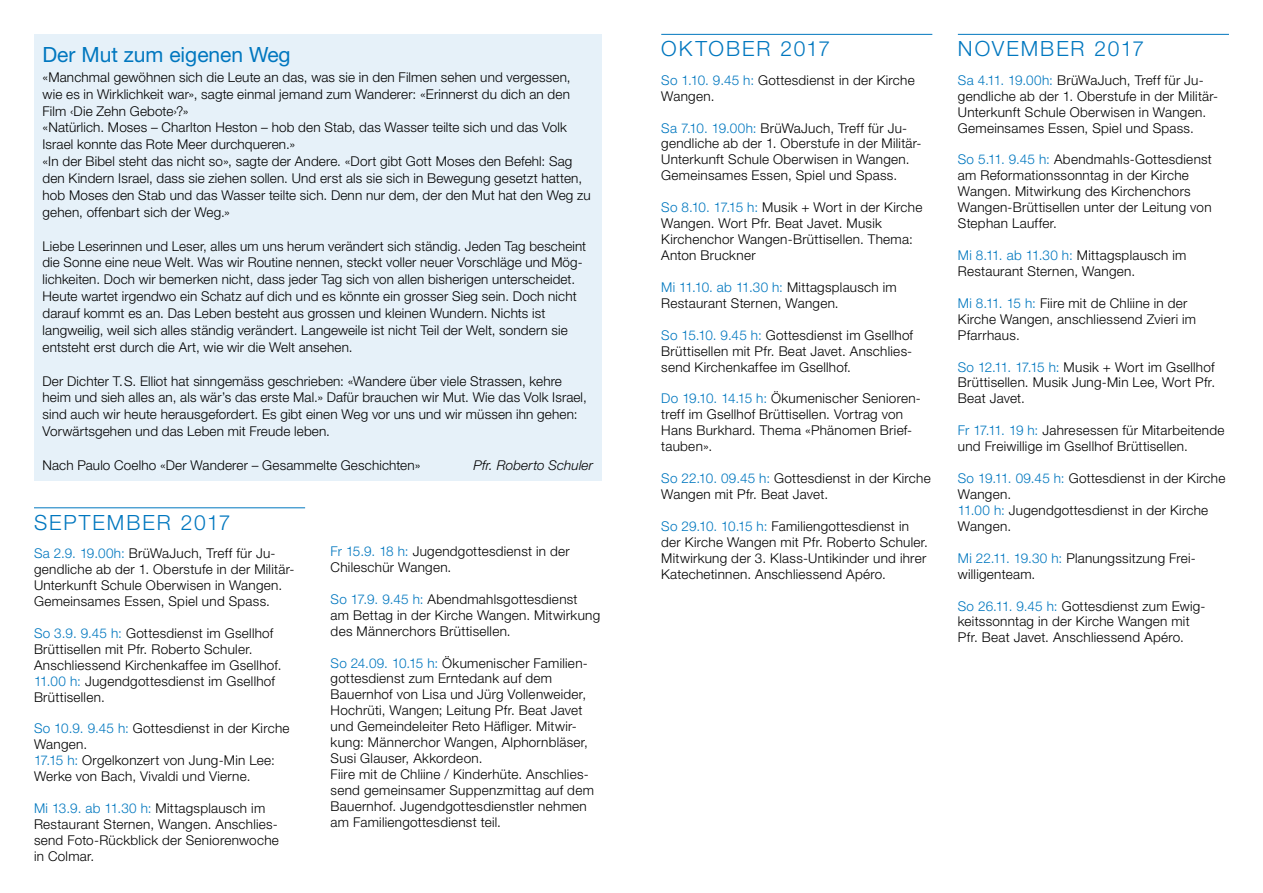
<style>
.page{position:relative;width:1263px;height:893px;background:#fff}
.page>*{position:absolute;margin:0;border:0;box-sizing:border-box;transform-origin:0 0}
.t1{font:300 21px "Helvetica Neue LT Std";letter-spacing:.085em;color:#0077bf}
.t2{font:21px "Helvetica Neue LT Std";color:#0077bf}
.t3{font:300 13.5px/15.9px "Helvetica Neue LT Std";letter-spacing:.02em;color:#000}
.t4{font:italic 300 13.5px "Helvetica Neue LT Std";letter-spacing:.015em;color:#000}
.s1{color:#0077bf}
</style>
<div class="page">
<hr style="left:34px;top:507px;width:271px;height:1px;background:#0077bf">
<hr style="left:661px;top:34px;width:271px;height:1px;background:#0077bf">
<hr style="left:958px;top:34px;width:271px;height:1px;background:#0077bf">
<div style="left:34px;top:34px;width:568px;height:446px;background:#e6f1f9"></div>
<h1 class="t2" style="left:43px;top:42px;width:250px">Der Mut zum eigenen Weg</h1>
<p class="t3" style="left:43px;top:68px;width:550px;line-height:16.8px">«Manchmal gewöhnen sich die Leute an das, was sie in den Filmen sehen und vergessen, wie es in Wirklichkeit war», sagte einmal jemand zum Wanderer: «Erinnerst du dich an den Film ‹Die Zehn Gebote›?»<br>«Natürlich. Moses – Charlton Heston – hob den Stab, das Wasser teilte sich und das Volk Israel konnte das Rote Meer durchqueren.»<br>«In der Bibel steht das nicht so», sagte der Andere. «Dort gibt Gott Moses den Befehl: Sag den Kindern Israel, dass sie ziehen sollen. Und erst als sie sich in Bewegung gesetzt hatten, hob Moses den Stab und das Wasser teilte sich. Denn nur dem, der den Mut hat den Weg zu gehen, offenbart sich der Weg.»</p>
<p class="t3" style="left:43px;top:237px;width:545px;line-height:16.8px">Liebe Leserinnen und Leser, alles um uns herum verändert sich ständig. Jeden Tag bescheint die Sonne eine neue Welt. Was wir Routine nennen, steckt voller neuer Vorschläge und Mög&shy;lichkeiten. Doch wir bemerken nicht, dass jeder Tag sich von allen bisherigen unterscheidet.<br>Heute wartet irgendwo ein Schatz auf dich und es könnte ein grosser Sieg sein. Doch nicht darauf kommt es an. Das Leben besteht aus grossen und kleinen Wundern. Nichts ist langweilig, weil sich alles ständig verändert. Langeweile ist nicht Teil der Welt, sondern sie entsteht erst durch die Art, wie wir die Welt ansehen.</p>
<p class="t3" style="left:43px;top:372px;width:546px;line-height:16.8px">Der Dichter T.S. Elliot hat sinngemäss geschrieben: «Wandere über viele Strassen, kehre heim und sieh alles an, als wär’s das erste Mal.» Dafür brauchen wir Mut. Wie das Volk Israel, sind auch wir heute herausgefordert. Es gibt einen Weg vor uns und wir müssen ihn gehen:<br>Vorwärtsgehen und das Leben mit Freude leben.</p>
<p class="t3" style="left:43px;top:457px;width:379px">Nach Paulo Coelho «Der Wanderer – Gesammelte Geschichten»</p>
<p class="t4" style="left:473px;top:457px;width:121px">Pfr. Roberto Schuler</p>
<h1 class="t1" style="left:34px;top:509px;width:198px">SEPTEMBER 2017</h1>
<p class="t3" style="left:34px;top:545px;width:262px"><span class="s1">Sa 2.9. 19.00h:</span> BrüWaJuch, Treff für Ju&shy;gendliche ab der 1. Oberstufe in der Militär-Unterkunft Schule Oberwisen in Wangen.<br>Gemeinsames Essen, Spiel und Spass.</p>
<p class="t3" style="left:34px;top:625px;width:249px"><span class="s1">So 3.9. 9.45 h:</span> Gottesdienst im Gsellhof Brüttisellen mit Pfr. Roberto Schuler.<br>Anschliessend Kirchenkaffee im Gsellhof.<br><span class="s1">11.00 h:</span> Jugendgottesdienst im Gsellhof Brüttisellen.</p>
<p class="t3" style="left:34px;top:720px;width:257px"><span class="s1">So 10.9. 9.45 h:</span> Gottesdienst in der Kirche<br>Wangen.<br><span class="s1">17.15 h:</span> Orgelkonzert von Jung-Min Lee:<br>Werke von Bach, Vivaldi und Vierne.</p>
<p class="t3" style="left:34px;top:800px;width:246px"><span class="s1">Mi 13.9. ab 11.30 h:</span> Mittagsplausch im<br>Restaurant Sternen, Wangen. Anschlies&shy;send Foto-Rückblick der Seniorenwoche in Colmar.</p>
<p class="t3" style="left:331px;top:543px;width:241px"><span class="s1">Fr 15.9. 18 h:</span> Jugendgottesdienst in der<br>Chileschür Wangen.</p>
<p class="t3" style="left:331px;top:591px;width:271px"><span class="s1">So 17.9. 9.45 h:</span> Abendmahlsgottesdienst<br>am Bettag in der Kirche Wangen. Mitwirkung des Männerchors Brüttisellen.</p>
<p class="t3" style="left:331px;top:654px;width:265px"><span class="s1">So 24.09. 10.15 h:</span> Ökumenischer Familien&shy;gottesdienst zum Erntedank auf dem Bauernhof von Lisa und Jürg Vollenweider, Hochrüti, Wangen; Leitung Pfr. Beat Javet und Gemeindeleiter Reto Häfliger. Mitwir&shy;kung: Männerchor Wangen, Alphornbläser, Susi Glauser, Akkordeon.<br>Fiire mit de Chliine / Kinderhüte. Anschlies&shy;send gemeinsamer Suppenzmittag auf dem Bauernhof. Jugendgottesdienstler nehmen am Familiengottesdienst teil.</p>
<h1 class="t1" style="left:661px;top:36px;width:170px">OKTOBER 2017</h1>
<p class="t3" style="left:661px;top:72px;width:255px"><span class="s1">So 1.10. 9.45 h:</span> Gottesdienst in der Kirche<br>Wangen.</p>
<p class="t3" style="left:661px;top:120px;width:262px"><span class="s1">Sa 7.10. 19.00h:</span> BrüWaJuch, Treff für Ju&shy;gendliche ab der 1. Oberstufe in der Militär-Unterkunft Schule Oberwisen in Wangen.<br>Gemeinsames Essen, Spiel und Spass.</p>
<p class="t3" style="left:661px;top:199px;width:263px"><span class="s1">So 8.10. 17.15 h:</span> Musik + Wort in der Kirche Wangen. Wort Pfr. Beat Javet. Musik Kirchenchor Wangen-Brüttisellen. Thema:<br>Anton Bruckner</p>
<p class="t3" style="left:661px;top:279px;width:237px"><span class="s1">Mi 11.10. ab 11.30 h:</span> Mittagsplausch im<br>Restaurant Sternen, Wangen.</p>
<p class="t3" style="left:661px;top:327px;width:253px"><span class="s1">So 15.10. 9.45 h:</span> Gottesdienst im Gsellhof<br>Brüttisellen mit Pfr. Beat Javet. Anschlies&shy;send Kirchenkaffee im Gsellhof.</p>
<p class="t3" style="left:661px;top:390px;width:261px"><span class="s1">Do 19.10. 14.15 h:</span> Ökumenischer Senioren&shy;treff im Gsellhof Brüttisellen. Vortrag von Hans Burkhard. Thema «Phänomen Brief&shy;tauben».</p>
<p class="t3" style="left:661px;top:470px;width:271px"><span class="s1">So 22.10. 09.45 h:</span> Gottesdienst in der Kirche<br>Wangen mit Pfr. Beat Javet.</p>
<p class="t3" style="left:661px;top:518px;width:268px"><span class="s1">So 29.10. 10.15 h:</span> Familiengottesdienst in der Kirche Wangen mit Pfr. Roberto Schuler.<br>Mitwirkung der 3. Klass-Untikinder und ihrer Katechetinnen. Anschliessend Apéro.</p>
<h1 class="t1" style="left:958px;top:36px;width:188px">NOVEMBER 2017</h1>
<p class="t3" style="left:958px;top:72px;width:262px"><span class="s1">Sa 4.11. 19.00h:</span> BrüWaJuch, Treff für Ju&shy;gendliche ab der 1. Oberstufe in der Militär-Unterkunft Schule Oberwisen in Wangen.<br>Gemeinsames Essen, Spiel und Spass.</p>
<p class="t3" style="left:958px;top:151px;width:255px"><span class="s1">So 5.11. 9.45 h:</span> Abendmahls-Gottesdienst am Reformationssonntag in der Kirche Wangen. Mitwirkung des Kirchenchors Wangen-Brüttisellen unter der Leitung von Stephan Lauffer.</p>
<p class="t3" style="left:958px;top:247px;width:230px"><span class="s1">Mi 8.11. ab 11.30 h:</span> Mittagsplausch im<br>Restaurant Sternen, Wangen.</p>
<p class="t3" style="left:958px;top:295px;width:240px"><span class="s1">Mi 8.11. 15 h:</span> Fiire mit de Chliine in der<br>Kirche Wangen, anschliessend Zvieri im<br>Pfarrhaus.</p>
<p class="t3" style="left:958px;top:358px;width:259px;text-align:justify"><span class="s1">So 12.11. 17.15 h:</span> Musik + Wort im Gsellhof Brüttisellen. Musik Jung-Min Lee, Wort Pfr.<br>Beat Javet.</p>
<p class="t3" style="left:958px;top:422px;width:268px"><span class="s1">Fr 17.11. 19 h:</span> Jahresessen für Mitarbeitende und Freiwillige im Gsellhof Brüttisellen.</p>
<p class="t3" style="left:958px;top:470px;width:269px"><span class="s1">So 19.11. 09.45 h:</span> Gottesdienst in der Kirche<br>Wangen.<br><span class="s1">11.00 h:</span> Jugendgottesdienst in der Kirche<br>Wangen.</p>
<p class="t3" style="left:958px;top:550px;width:239px"><span class="s1">Mi 22.11. 19.30 h:</span> Planungssitzung Frei&shy;willigenteam.</p>
<p class="t3" style="left:958px;top:597px;width:249px"><span class="s1">So 26.11. 9.45 h:</span> Gottesdienst zum Ewig&shy;keitssonntag in der Kirche Wangen mit<br>Pfr. Beat Javet. Anschliessend Apéro.</p>
</div>
